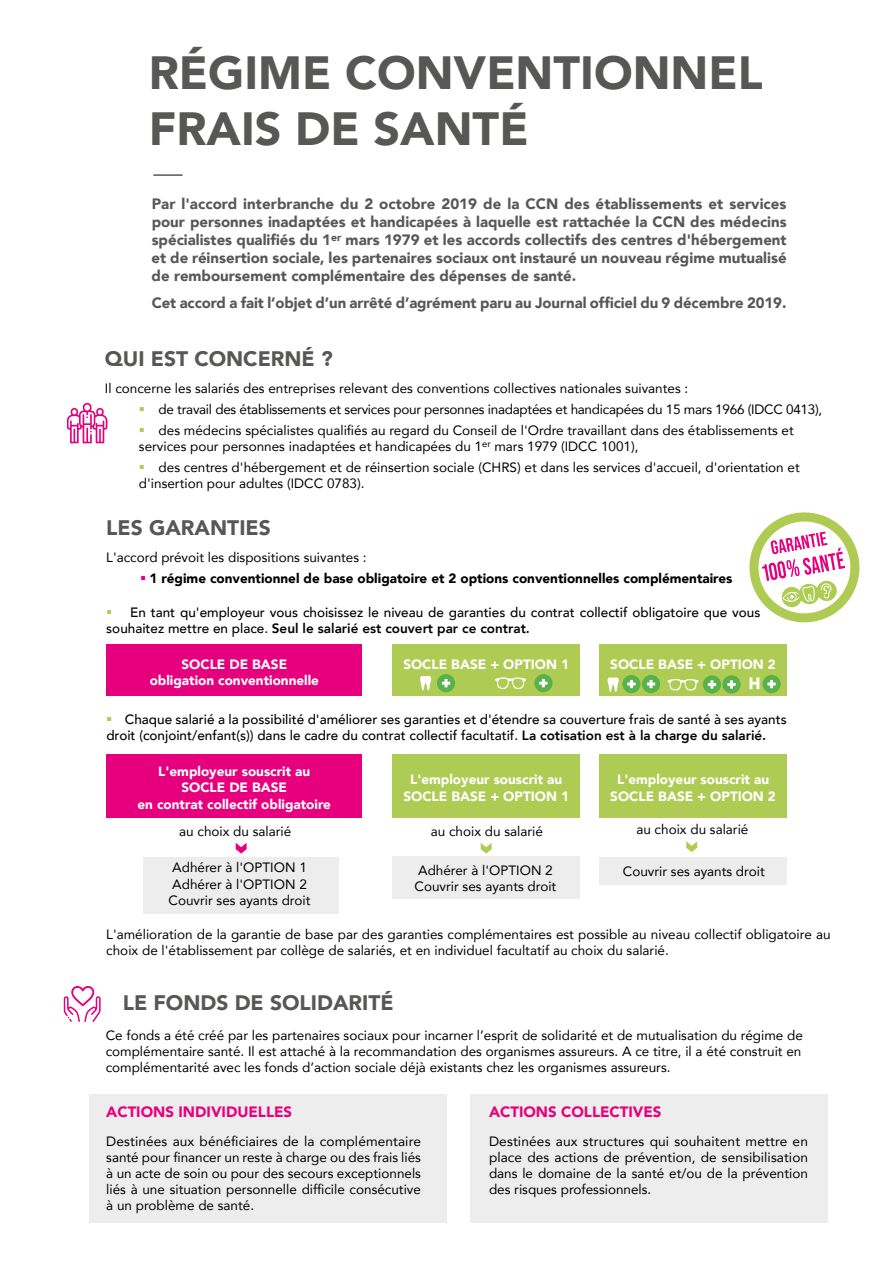
<style>
.page{position:relative;width:893px;height:1263px;background:#fff}
.page>*{position:absolute;margin:0;border:0;box-sizing:border-box;transform-origin:0 0}
.t1{font:900 46.5px/55.8px "Avenir";color:#575756}
.t2{font:900 21px "Avenir";color:#575756}
.t3{font:900 15px/18px "Avenir";letter-spacing:-.005em;color:#575756;text-align:justify}
.t4{font:900 15px "Avenir";color:#e6007d}
.t5{font:13.5px/16.2px "Avenir";color:#000}
.t6{font:500 13.5px/16.2px "Avenir";color:#000}
.t7{font:900 13.5px/16.2px "Avenir";color:#fff;text-align:center}
.t8{font:13.5px "Avenir";letter-spacing:-.02em;color:#000}
.t9{font:900 13.5px "Avenir";color:#000}
.s1{color:#aecc53}
.s2{color:#e6007d}
.s3{font-weight:800}
</style>
<div class="page">
<div style="left:600px;top:857px;width:187px;height:27px;background:#ededed"></div>
<div style="left:392px;top:857px;width:187px;height:42px;background:#ededed"></div>
<div style="left:143px;top:857px;width:196px;height:57px;background:#ededed"></div>
<hr style="left:154px;top:174px;width:28px;height:2px;background:#575756">
<div style="left:471px;top:1095px;width:357px;height:128px;background:#ededed"></div>
<div style="left:89px;top:1095px;width:357px;height:128px;background:#ededed"></div>
<svg style="left:749px;top:512px;width:111px;height:111px"></svg>
<div style="left:106px;top:754px;width:256px;height:63px;background:#e6007d"></div>
<div style="left:393px;top:754px;width:187px;height:63px;background:#aecc53"></div>
<div style="left:600px;top:754px;width:187px;height:63px;background:#aecc53"></div>
<svg style="left:236px;top:843px;width:11px;height:10px"></svg>
<svg style="left:481px;top:843px;width:11px;height:10px"></svg>
<svg style="left:686px;top:841px;width:11px;height:11px"></svg>
<div style="left:106px;top:645px;width:256px;height:51px;background:#e6007d"></div>
<div style="left:393px;top:645px;width:187px;height:51px;background:#aecc53"></div>
<div style="left:600px;top:645px;width:187px;height:51px;background:#aecc53"></div>
<svg style="left:420px;top:676px;width:11px;height:15px"></svg>
<div style="left:437px;top:674px;width:18px;height:18px;background:#58b14a;border-radius:50%"></div>
<svg style="left:442px;top:679px;width:8px;height:8px"></svg>
<svg style="left:495px;top:677px;width:31px;height:12px"></svg>
<div style="left:534px;top:674px;width:18px;height:18px;background:#58b14a;border-radius:50%"></div>
<svg style="left:539px;top:679px;width:9px;height:8px"></svg>
<svg style="left:607px;top:677px;width:12px;height:15px"></svg>
<div style="left:622px;top:675px;width:19px;height:18px;background:#58b14a;border-radius:50%"></div>
<svg style="left:627px;top:680px;width:9px;height:8px"></svg>
<div style="left:642px;top:675px;width:18px;height:18px;background:#58b14a;border-radius:50%"></div>
<svg style="left:647px;top:680px;width:8px;height:8px"></svg>
<svg style="left:667px;top:679px;width:32px;height:12px"></svg>
<div style="left:703px;top:675px;width:18px;height:18px;background:#58b14a;border-radius:50%"></div>
<svg style="left:708px;top:680px;width:8px;height:9px"></svg>
<div style="left:722px;top:675px;width:19px;height:18px;background:#58b14a;border-radius:50%"></div>
<svg style="left:727px;top:680px;width:9px;height:9px"></svg>
<svg style="left:749px;top:677px;width:10px;height:12px"></svg>
<div style="left:762px;top:675px;width:19px;height:18px;background:#58b14a;border-radius:50%"></div>
<svg style="left:767px;top:680px;width:9px;height:8px"></svg>
<svg style="left:67px;top:403px;width:40px;height:40px"></svg>
<svg style="left:64px;top:986px;width:37px;height:36px"></svg>
<h1 class="t1" style="left:149px;top:44px;width:615px">RÉGIME CONVENTIONNEL<br>FRAIS DE SANTÉ</h1>
<p class="t3" style="left:152px;top:195px;width:636px">Par l'accord interbranche du 2 octobre 2019 de la CCN des établissements et services pour personnes inadaptées et handicapées à laquelle est rattachée la CCN des médecins spécialistes qualifiés du 1<sup>er</sup> mars 1979 et les accords collectifs des centres d'hébergement et de réinsertion sociale, les partenaires sociaux ont instauré un nouveau régime mutualisé de remboursement complémentaire des dépenses de santé.</p>
<p class="t3" style="left:152px;top:293px;width:636px">Cet accord a fait l’objet d’un arrêté d’agrément paru au Journal officiel du 9 décembre 2019.</p>
<h2 class="t2" style="left:105px;top:340px;width:229px">QUI EST CONCERNÉ ?</h2>
<p class="t5" style="left:105px;top:379px;width:585px">Il concerne les salariés des entreprises relevant des conventions collectives nationales suivantes :</p>
<p class="t8" style="left:139px;top:398px;width:685px"><span class="s1">▪</span> de travail des établissements et services pour personnes inadaptées et handicapées du 15 mars 1966 (IDCC 0413),</p>
<p class="t5" style="left:139px;top:421px;width:656px"><span class="s1">▪</span> des médecins spécialistes qualifiés au regard du Conseil de l'Ordre travaillant dans des établissements et services pour personnes inadaptées et handicapées du 1<sup>er</sup> mars 1979 (IDCC 1001),</p>
<p class="t5" style="left:139px;top:459px;width:662px"><span class="s1">▪</span> des centres d'hébergement et de réinsertion sociale (CHRS) et dans les services d'accueil, d'orientation et d'insertion pour adultes (IDCC 0783).</p>
<h2 class="t2" style="left:106px;top:509px;width:166px">LES GARANTIES</h2>
<p class="t5" style="left:106px;top:548px;width:262px">L'accord prévoit les dispositions suivantes :</p>
<p class="t9" style="left:140px;top:566px;width:594px"><span class="s2">▪</span> 1 régime conventionnel de base obligatoire et 2 options conventionnelles complémentaires</p>
<p class="t6" style="left:106px;top:603px;width:656px"><span class="s1">▪</span> En tant qu'employeur vous choisissez le niveau de garanties du contrat collectif obligatoire que vous souhaitez mettre en place. <span class="s3">Seul le salarié est couvert par ce contrat.</span></p>
<p class="t7" style="left:150px;top:656px;width:171px">SOCLE DE BASE obligation conventionnelle</p>
<p class="t7" style="left:403px;top:656px;width:167px">SOCLE BASE + OPTION 1</p>
<p class="t7" style="left:610px;top:656px;width:167px">SOCLE BASE + OPTION 2</p>
<p class="t6" style="left:106px;top:711px;width:682px"><span class="s1">▪</span> Chaque salarié a la possibilité d'améliorer ses garanties et d'étendre sa couverture frais de santé à ses ayants droit (conjoint/enfant(s)) dans le cadre du contrat collectif facultatif. <span class="s3">La cotisation est à la charge du salarié.</span></p>
<p class="t7" style="left:138px;top:763px;width:195px">L'employeur souscrit au<br>SOCLE DE BASE<br>en contrat collectif obligatoire</p>
<p class="t7" style="left:403px;top:771px;width:167px">L'employeur souscrit au<br>SOCLE BASE + OPTION 1</p>
<p class="t7" style="left:610px;top:771px;width:167px">L'employeur souscrit au<br>SOCLE BASE + OPTION 2</p>
<p class="t5" style="left:179px;top:822px;width:114px">au choix du salarié</p>
<p class="t5" style="left:431px;top:822px;width:114px">au choix du salarié</p>
<p class="t5" style="left:169px;top:859px;width:143px">Adhérer à l'OPTION 1<br>Adhérer à l'OPTION 2<br>Couvrir ses ayants droit</p>
<p class="t5" style="left:415px;top:861px;width:143px">Adhérer à l'OPTION 2<br>Couvrir ses ayants droit</p>
<p class="t5" style="left:623px;top:863px;width:143px">Couvrir ses ayants droit</p>
<p class="t5" style="left:636px;top:821px;width:114px">au choix du salarié</p>
<p class="t5" style="left:106px;top:925px;width:726px">L'amélioration de la garantie de base par des garanties complémentaires est possible au niveau collectif obligatoire au choix de l'établissement par collège de salariés, et en individuel facultatif au choix du salarié.</p>
<h2 class="t2" style="left:123px;top:985px;width:272px">LE FONDS DE SOLIDARITÉ</h2>
<p class="t5" style="left:106px;top:1027px;width:699px;text-align:justify">Ce fonds a été créé par les partenaires sociaux pour incarner l’esprit de solidarité et de mutualisation du régime de complémentaire santé. Il est attaché à la recommandation des organismes assureurs. A ce titre, il a été construit en complémentarité avec les fonds d’action sociale déjà existants chez les organismes assureurs.</p>
<p class="t4" style="left:106px;top:1099px;width:187px">ACTIONS INDIVIDUELLES</p>
<p class="t5" style="left:106px;top:1132px;width:316px;text-align:justify">Destinées aux bénéficiaires de la complémentaire santé pour financer un reste à charge ou des frais liés à un acte de soin ou pour des secours exceptionnels liés à une situation personnelle difficile consécutive à un problème de santé.</p>
<p class="t4" style="left:489px;top:1099px;width:174px">ACTIONS COLLECTIVES</p>
<p class="t5" style="left:489px;top:1132px;width:321px;text-align:justify">Destinées aux structures qui souhaitent mettre en place des actions de prévention, de sensibilisation dans le domaine de la santé et/ou de la prévention des risques professionnels.</p>
</div>
